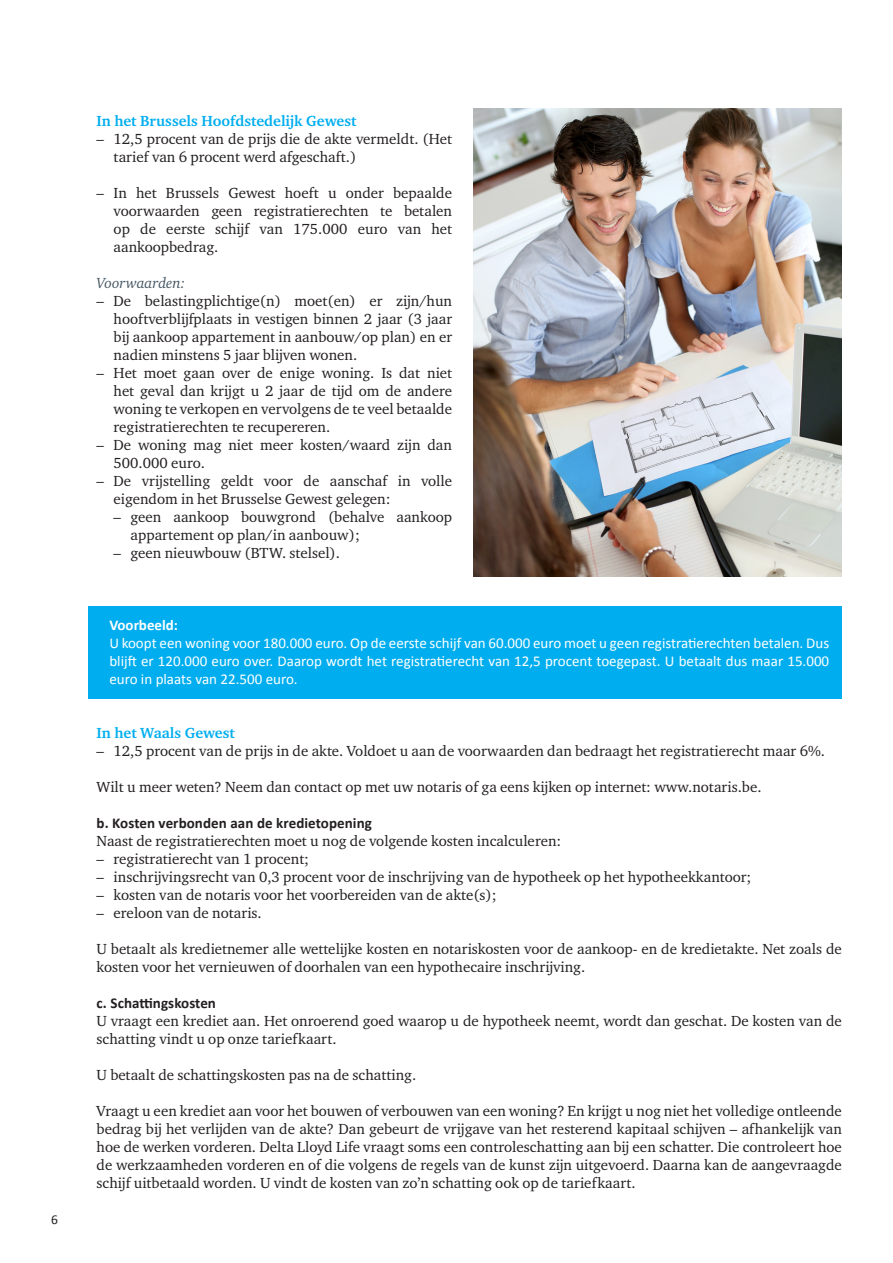
<style>
.page{position:relative;width:893px;height:1263px;background:#fff}
.page>*{position:absolute;margin:0;border:0;box-sizing:border-box;transform-origin:0 0}
.t1{font:15px/18px "Charter ITC Pro";color:#231f20}
.t2{font:15px/18px "Calibri";color:#fff;text-align:justify}
.t3{font:700 15px "Calibri";letter-spacing:.005em;color:#231f20}
.t4{font:700 15px "Charter ITC Pro";color:#00aeef}
.t5{font:italic 15px "Charter ITC Pro";color:#475865}
.t6{font:700 15px "Calibri";color:#fff}
.t7{font:13.5px "Calibri";color:#231f20}
</style>
<div class="page">
<div style="left:89px;top:607px;width:753px;height:92px;background:#00aeef"></div>
<img style="left:473px;top:108px;width:369px;height:468px">
<p class="t7" style="left:51px;top:1211px;width:8px">6</p>
<p class="t4" style="left:97px;top:112px;width:261px">In het Brussels Hoofdstedelijk Gewest</p>
<p class="t1" style="left:114px;top:130px;width:340px;text-indent:-17px">– 12,5 procent van de prijs die de akte vermeldt. (Het tarief van 6 procent werd afgeschaft.)</p>
<p class="t1" style="left:114px;top:184px;width:340px;text-align:justify;text-indent:-17px">– In het Brussels Gewest hoeft u onder bepaalde voorwaarden geen registratierechten te betalen op de eerste schijf van 175.000 euro van het aankoopbedrag.</p>
<p class="t5" style="left:97px;top:274px;width:90px">Voorwaarden:</p>
<p class="t1" style="left:114px;top:292px;width:340px;text-align:justify;text-indent:-17px">– De belastingplichtige(n) moet(en) er zijn/hun hooftverblijfplaats in vestigen binnen 2 jaar (3 jaar bij aankoop appartement in aanbouw/op plan) en er nadien minstens 5 jaar blijven wonen.</p>
<p class="t1" style="left:114px;top:364px;width:340px;text-align:justify;text-indent:-17px">– Het moet gaan over de enige woning. Is dat niet het geval dan krijgt u 2 jaar de tijd om de andere woning te verkopen en vervolgens de te veel betaalde registratierechten te recupereren.</p>
<p class="t1" style="left:114px;top:436px;width:340px;text-indent:-17px">– De woning mag niet meer kosten/waard zijn dan<br>500.000 euro.</p>
<p class="t1" style="left:114px;top:472px;width:340px;text-indent:-17px">– De vrijstelling geldt voor de aanschaf in volle eigendom in het Brusselse Gewest gelegen:</p>
<p class="t1" style="left:131px;top:508px;width:323px;text-indent:-17px">– geen aankoop bouwgrond (behalve aankoop appartement op plan/in aanbouw);</p>
<p class="t1" style="left:114px;top:544px;width:226px">– geen nieuwbouw (BTW. stelsel).</p>
<p class="t6" style="left:109px;top:616px;width:70px">Voorbeeld:</p>
<p class="t2" style="left:109px;top:633px;width:721px">U koopt een woning voor 180.000 euro. Op de eerste schijf van 60.000 euro moet u geen registratierechten betalen. Dus blijft er 120.000 euro over. Daarop wordt het registratierecht van 12,5 procent toegepast. U betaalt dus maar 15.000 euro in plaats van 22.500 euro.</p>
<p class="t4" style="left:97px;top:724px;width:140px">In het Waals Gewest</p>
<p class="t1" style="left:97px;top:742px;width:728px">– 12,5 procent van de prijs in de akte. Voldoet u aan de voorwaarden dan bedraagt het registratierecht maar 6%.</p>
<p class="t1" style="left:97px;top:778px;width:664px">Wilt u meer weten? Neem dan contact op met uw notaris of ga eens kijken op internet: www.notaris.be.</p>
<p class="t3" style="left:97px;top:814px;width:277px">b. Kosten verbonden aan de kredietopening</p>
<p class="t1" style="left:97px;top:832px;width:466px">Naast de registratierechten moet u nog de volgende kosten incalculeren:</p>
<p class="t1" style="left:97px;top:850px;width:214px">– registratierecht van 1 procent;</p>
<p class="t1" style="left:97px;top:868px;width:656px">– inschrijvingsrecht van 0,3 procent voor de inschrijving van de hypotheek op het hypotheekkantoor;</p>
<p class="t1" style="left:97px;top:886px;width:402px">– kosten van de notaris voor het voorbereiden van de akte(s);</p>
<p class="t1" style="left:97px;top:904px;width:164px">– ereloon van de notaris.</p>
<p class="t1" style="left:97px;top:940px;width:747px">U betaalt als kredietnemer alle wettelijke kosten en notariskosten voor de aankoop- en de kredietakte. Net zoals de kosten voor het vernieuwen of doorhalen van een hypothecaire inschrijving.</p>
<p class="t3" style="left:97px;top:994px;width:121px">c. Schattingskosten</p>
<p class="t1" style="left:97px;top:1012px;width:747px">U vraagt een krediet aan. Het onroerend goed waarop u de hypotheek neemt, wordt dan geschat. De kosten van de schatting vindt u op onze tariefkaart.</p>
<p class="t1" style="left:97px;top:1066px;width:319px">U betaalt de schattingskosten pas na de schatting.</p>
<p class="t1" style="left:97px;top:1102px;width:747px;text-align:justify">Vraagt u een krediet aan voor het bouwen of verbouwen van een woning? En krijgt u nog niet het volledige ontleende bedrag bij het verlijden van de akte? Dan gebeurt de vrijgave van het resterend kapitaal schijven – afhankelijk van hoe de werken vorderen. Delta Lloyd Life vraagt soms een controleschatting aan bij een schatter. Die controleert hoe de werkzaamheden vorderen en of die volgens de regels van de kunst zijn uitgevoerd. Daarna kan de aangevraagde schijf uitbetaald worden. U vindt de kosten van zo’n schatting ook op de tariefkaart.</p>
</div>
